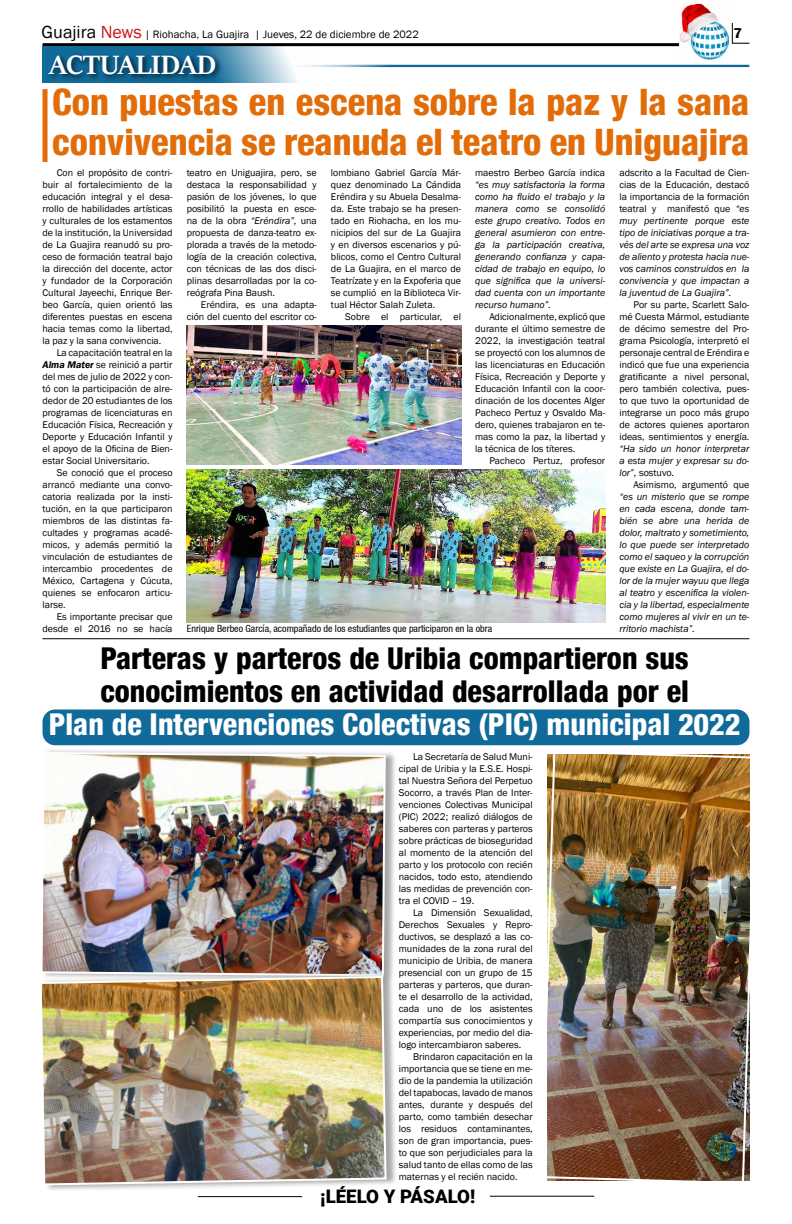
<style>
.page{position:relative;width:792px;height:1224px;background:#fff}
.page>*{position:absolute;margin:0;border:0;box-sizing:border-box;transform-origin:0 0}
.t1{font:800 condensed 36.4px/40.1px "Helvetica 87";color:#e26c08}
.t2{font:800 condensed 30.1px/33.1px "Helvetica 87";color:#000}
.t3{font:800 condensed 30.1px "Helvetica 87";color:#fff}
.t4{font:30px "Sitka Text";color:#fff}
.t5{font:900 18.7px "Roboto";color:#000}
.t6{font:600 14.7px "Franklin Gothic";color:#000}
.t7{font:11px "Franklin Gothic";color:#000}
.t8{font:10px/12px "Franklin Gothic";color:#000;text-align:justify}
.t9{font:italic 10px/12px "Franklin Gothic";color:#000;text-align:justify}
.t10{font:condensed 10px "Helvetica 57";color:#000}
.s1{font-size:18px}
.s2{font-size:18px;color:#c91311}
.s3{font-weight:600;font-style:italic}
.s4{font-style:normal}
.s5{font-style:italic}
</style>
<div class="page">
<hr style="left:198px;top:1196px;width:104px;height:1px;background:#000">
<hr style="left:490px;top:1196px;width:104px;height:1px;background:#000">
<hr style="left:43px;top:43px;width:657px;height:3px;background:#000">
<svg style="left:732px;top:23px;width:17px;height:21px"></svg>
<img style="left:679px;top:4px;width:50px;height:55px">
<svg style="left:43px;top:46px;width:274px;height:37px"></svg>
<div style="left:46px;top:52px;width:176px;height:30px;background:#000;opacity:.75"></div>
<hr style="left:278px;top:65px;width:471px;height:3px;background:#116b9a">
<hr style="left:43px;top:638px;width:706px;height:1px;background:#000">
<div style="left:41px;top:748px;width:355px;height:234px;background:#000;opacity:.35"></div>
<img style="left:41px;top:751px;width:346px;height:221px">
<div style="left:40px;top:972px;width:358px;height:219px;background:#000;opacity:.35"></div>
<img style="left:40px;top:975px;width:348px;height:211px">
<div style="left:43px;top:89px;width:5px;height:73px;background:#e26c08"></div>
<img style="left:187px;top:325px;width:274px;height:140px">
<img style="left:187px;top:470px;width:418px;height:152px">
<img style="left:547px;top:754px;width:203px;height:427px">
<div style="left:43px;top:709px;width:706px;height:36px;background:#116b9a;border-radius:13px"></div>
<p class="t7" style="left:42px;top:28px;width:379px"><span class="s1">Guajira</span> <span class="s2">News</span> | Riohacha, La Guajira | Jueves, 22 de diciembre de 2022</p>
<h3 class="t6" style="left:733px;top:24px;width:10px">7</h3>
<h3 class="t4" style="left:49px;top:43px;width:168px">ACTUALIDAD</h3>
<h1 class="t1" style="left:52px;top:82px;width:699px">Con puestas en escena sobre la paz y la sana convivencia se reanuda el teatro en Uniguajira</h1>
<p class="t8" style="left:43px;top:167px;width:132px;text-indent:14px">Con el propósito de contri&shy;buir al fortalecimiento de la educación integral y el desa&shy;rrollo de habilidades artísticas y culturales de los estamentos de la institución, la Universidad de La Guajira reanudó su pro&shy;ceso de formación teatral bajo la dirección del docente, actor y fundador de la Corporación Cultural Jayeechi, Enrique Ber&shy;beo García, quien orientó las diferentes puestas en escena hacia temas como la libertad, la paz y la sana convivencia.</p>
<p class="t8" style="left:43px;top:347px;width:132px;text-indent:14px">La capacitación teatral en la <span class="s3">Alma Mater</span> se reinició a partir del mes de julio de 2022 y con&shy;tó con la participación de alre&shy;dedor de 20 estudiantes de los programas de licenciaturas en Educación Física, Recreación y Deporte y Educación Infantil y el apoyo de la Oficina de Bien&shy;estar Social Universitario.</p>
<p class="t8" style="left:43px;top:467px;width:132px;text-indent:14px">Se conoció que el proceso arrancó mediante una convo&shy;catoria realizada por la insti&shy;tución, en la que participaron miembros de las distintas fa&shy;cultades y programas acadé&shy;micos, y además permitió la vinculación de estudiantes de intercambio procedentes de México, Cartagena y Cúcuta, quienes se enfocaron articu&shy;larse.</p>
<p class="t8" style="left:43px;top:611px;width:132px;text-align:right">Es importante precisar que desde el 2016 no se hacía</p>
<p class="t8" style="left:331px;top:167px;width:132px">lombiano Gabriel García Már&shy;quez denominado La Cándida Eréndira y su Abuela Desalma&shy;da. Este trabajo se ha presen&shy;tado en Riohacha, en los mu&shy;nicipios del sur de La Guajira y en diversos escenarios y pú&shy;blicos, como el Centro Cultural de La Guajira, en el marco de Teatrízate y en la Expoferia que se cumplió en la Biblioteca Vir&shy;tual Héctor Salah Zuleta.</p>
<p class="t8" style="left:345px;top:311px;width:117px">Sobre el particular, el</p>
<p class="t8" style="left:475px;top:167px;width:132px">maestro Berbeo García indica</p>
<p class="t9" style="left:475px;top:179px;width:132px">“es muy satisfactoria la forma como ha fluido el trabajo y la manera como se consolidó este grupo creativo. Todos en general asumieron con entre&shy;ga la participación creativa, generando confianza y capa&shy;cidad de trabajo en equipo, lo que significa que la universi&shy;dad cuenta con un importante recurso humano”.</p>
<p class="t8" style="left:475px;top:311px;width:132px;text-indent:14px">Adicionalmente, explicó que durante el último semestre de 2022, la investigación teatral se proyectó con los alumnos de las licenciaturas en Educación Física, Recreación y Deporte y Educación Infantil con la coor&shy;dinación de los docentes Alger Pacheco Pertuz y Osvaldo Ma&shy;dero, quienes trabajaron en te&shy;mas como la paz, la libertad y la técnica de los títeres.</p>
<p class="t8" style="left:489px;top:455px;width:117px">Pacheco Pertuz, profesor</p>
<p class="t9" style="left:619px;top:167px;width:132px"><span class="s4">adscrito a la Facultad de Cien&shy;cias de la Educación, destacó la importancia de la formación teatral y manifestó que</span> “es muy pertinente porque este tipo de iniciativas porque a tra&shy;vés del arte se expresa una voz de aliento y protesta hacia nue&shy;vos caminos construidos en la convivencia y que impactan a la juventud de La Guajira”.</p>
<p class="t8" style="left:619px;top:299px;width:132px;text-indent:14px">Por su parte, Scarlett Salo&shy;mé Cuesta Mármol, estudiante de décimo semestre del Pro&shy;grama Psicología, interpretó el personaje central de Eréndira e indicó que fue una experiencia gratificante a nivel personal, pero también colectiva, pues&shy;to que tuvo la oportunidad de integrarse un poco más grupo de actores quienes aportaron ideas, sentimientos y energía.</p>
<p class="t9" style="left:619px;top:443px;width:132px">“Ha sido un honor interpretar a esta mujer y expresar su do&shy;lor”, <span class="s4">sostuvo.</span></p>
<p class="t8" style="left:634px;top:479px;width:117px">Asimismo, argumentó que</p>
<p class="t9" style="left:619px;top:491px;width:132px">“es un misterio que se rompe en cada escena, donde tam&shy;bién se abre una herida de dolor, maltrato y sometimiento, lo que puede ser interpretado como el saqueo y la corrupción que existe en La Guajira, el do&shy;lor de la mujer wayuu que llega al teatro y escenifica la violen&shy;cia y la libertad, especialmente como mujeres al vivir en un te-</p>
<p class="t8" style="left:187px;top:167px;width:132px">teatro en Uniguajira, pero, se destaca la responsabilidad y pasión de los jóvenes, lo que posibilitó la puesta en esce&shy;na de la obra <span class="s5">“Eréndira”,</span> una propuesta de danza-teatro ex&shy;plorada a través de la metodo&shy;logía de la creación colectiva, con técnicas de las dos disci&shy;plinas desarrolladas por la co&shy;reógrafa Pina Baush.</p>
<p class="t8" style="left:187px;top:299px;width:132px;text-align:right">Eréndira, es una adapta&shy;ción del cuento del escritor co-</p>
<p class="t10" style="left:187px;top:622px;width:307px">Enrique Berbeo García, acompañado de los estudiantes que participaron en la obra</p>
<p class="t9" style="left:619px;top:623px;width:77px">rritorio machista”.</p>
<h2 class="t2" style="left:100px;top:641px;width:590px">Parteras y parteros de Uribia compartieron sus conocimientos en actividad desarrollada por el</h2>
<h2 class="t3" style="left:49px;top:706px;width:693px">Plan de Intervenciones Colectivas (PIC) municipal 2022</h2>
<p class="t8" style="left:399px;top:751px;width:136px;text-indent:14px">La Secretaría de Salud Muni&shy;cipal de Uribia y la E.S.E. Hospi&shy;tal Nuestra Señora del Perpetuo Socorro, a través Plan de Inter&shy;venciones Colectivas Municipal (PIC) 2022; realizó diálogos de saberes con parteras y parteros sobre prácticas de bioseguridad al momento de la atención del parto y los protocolo con recién nacidos, todo esto, atendiendo las medidas de prevención con&shy;tra el COVID – 19.</p>
<p class="t8" style="left:399px;top:907px;width:135px;text-indent:14px">La Dimensión Sexualidad, Derechos Sexuales y Repro&shy;ductivos, se desplazó a las co&shy;munidades de la zona rural del municipio de Uribia, de manera presencial con un grupo de 15 parteras y parteros, que duran&shy;te el desarrollo de la actividad, cada uno de los asistentes compartía sus conocimientos y experiencias, por medio del dia&shy;logo intercambiaron saberes.</p>
<p class="t8" style="left:399px;top:1051px;width:136px;text-indent:14px">Brindaron capacitación en la importancia que se tiene en me&shy;dio de la pandemia la utilización del tapabocas, lavado de manos antes, durante y después del parto, como también desechar los residuos contaminantes, son de gran importancia, pues&shy;to que son perjudiciales para la salud tanto de ellas como de las maternas y el recién nacido.</p>
<h3 class="t5" style="left:320px;top:1184px;width:157px">¡LÉELO Y PÁSALO!</h3>
</div>
